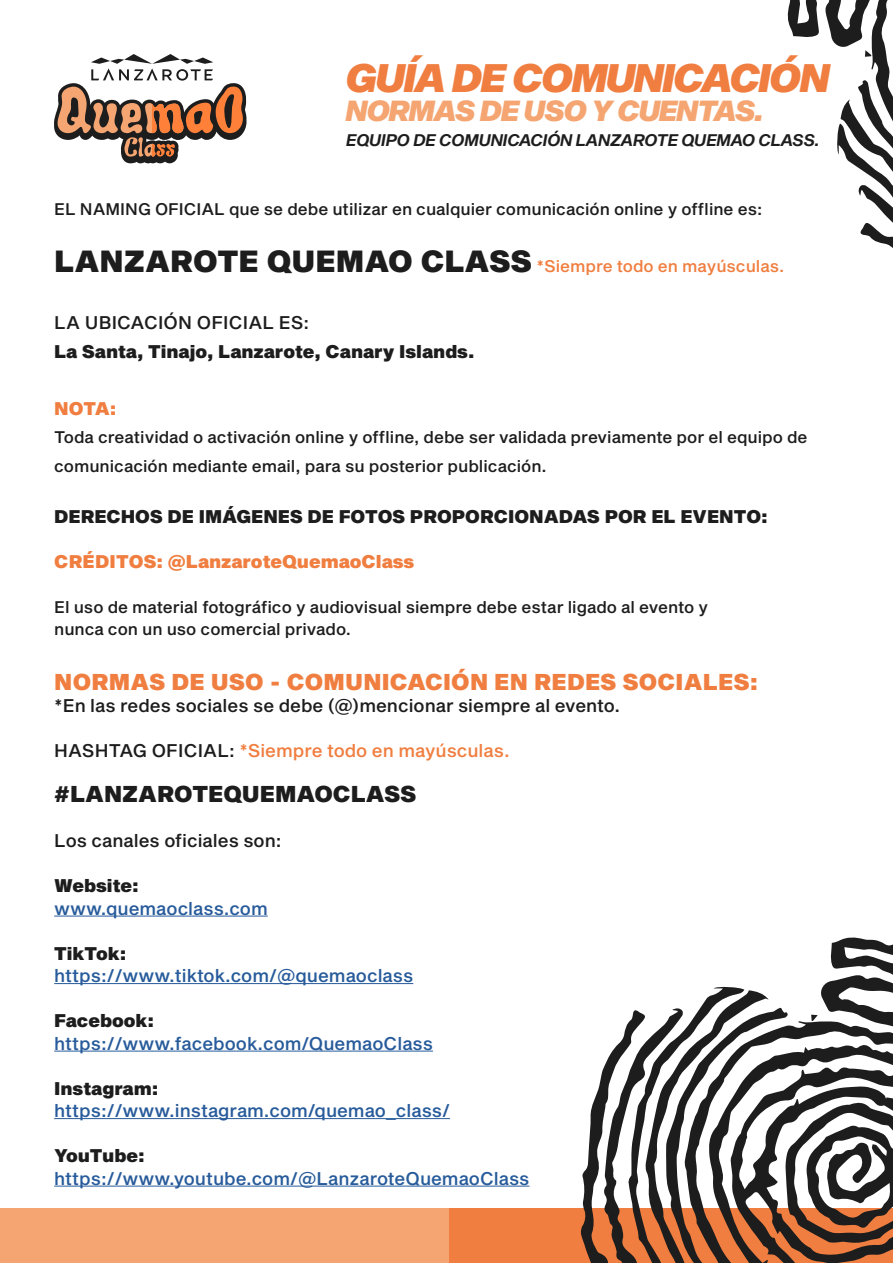
<style>
.page{position:relative;width:893px;height:1263px;background:#fff}
.page>*{position:absolute;margin:0;border:0;box-sizing:border-box;transform-origin:0 0}
.t1{font:39px "Sequel Sans Black Obl Disp";color:#f07e40}
.t2{font:28.5px "Sequel Sans Black Obl Disp";color:#f5a571}
.t3{font:22.5px "Sequel Sans Black Body";letter-spacing:.01em;color:#f07e40}
.t4{font:22.5px "Sequel Sans Black Body";color:#1d1d1d}
.t5{font:18px "Sequel Sans Medium Body";color:#275b9b}
.t6{font:18px "Sequel Sans Black Body";color:#1d1d1d}
.t7{font:18px "Sequel Sans Medium Body";color:#1d1d1d}
.t8{font:18px "Sequel Sans Medium Body";color:#f07e40}
.t9{font:18px "Sequel Sans Black Body";color:#f07e40}
.t10{font:16.5px/28.5px "Sequel Sans Medium Body";color:#1d1d1d}
.t11{font:16.5px "Sequel Sans Medium Body";color:#f07e40}
.t12{font:16.5px "Sequel Sans Semi Bold Obl Head";color:#1d1d1d}
.s1{font-family:"Sequel Sans Black Body";font-size:30px;color:#1d1d1d}
.s2{color:#1d1d1d}
</style>
<div class="page">
<hr style="left:54px;top:916px;width:214px;height:1px;background:#275b9b">
<hr style="left:54px;top:983px;width:359px;height:1px;background:#275b9b">
<hr style="left:54px;top:1051px;width:379px;height:1px;background:#275b9b">
<hr style="left:54px;top:1118px;width:396px;height:1px;background:#275b9b">
<hr style="left:54px;top:1186px;width:475px;height:1px;background:#275b9b">
<svg style="left:54px;top:54px;width:193px;height:109px"></svg>
<div style="left:448px;top:1209px;width:444px;height:54px;background:#f07e40"></div>
<div style="left:0;top:1209px;width:448px;height:54px;background:#f5a571"></div>
<svg style="left:788px;top:937px;width:105px;height:326px"></svg>
<svg style="left:581px;top:986px;width:207px;height:277px"></svg>
<svg style="left:811px;top:1015px;width:7px;height:6px"></svg>
<svg style="left:787px;top:0;width:106px;height:248px"></svg>
<h1 class="t1" style="left:346px;top:51px;width:484px">GUÍA DE COMUNICACIÓN</h1>
<h2 class="t2" style="left:346px;top:90px;width:418px">NORMAS DE USO Y CUENTAS.</h2>
<p class="t12" style="left:346px;top:129px;width:475px">EQUIPO DE COMUNICACIÓN LANZAROTE QUEMAO CLASS.</p>
<p class="t10" style="left:54px;top:196px;width:710px">EL NAMING OFICIAL que se debe utilizar en cualquier comunicación online y offline es:</p>
<p class="t11" style="left:54px;top:255px;width:732px"><span class="s1">LANZAROTE QUEMAO CLASS</span> *Siempre todo en mayúsculas.</p>
<p class="t7" style="left:54px;top:310px;width:256px">LA UBICACIÓN OFICIAL ES:</p>
<p class="t6" style="left:54px;top:339px;width:422px">La Santa, Tinajo, Lanzarote, Canary Islands.</p>
<p class="t9" style="left:54px;top:396px;width:64px">NOTA:</p>
<p class="t10" style="left:54px;top:424px;width:755px">Toda creatividad o activación online y offline, debe ser validada previamente por el equipo de comunicación mediante email, para su posterior publicación.</p>
<p class="t6" style="left:54px;top:504px;width:715px">DERECHOS DE IMÁGENES DE FOTOS PROPORCIONADAS POR EL EVENTO:</p>
<p class="t9" style="left:54px;top:549px;width:362px">CRÉDITOS: @LanzaroteQuemaoClass</p>
<p class="t10" style="left:54px;top:596px;width:655px;line-height:22.5px">El uso de material fotográfico y audiovisual siempre debe estar ligado al evento y nunca con un uso comercial privado.</p>
<h3 class="t3" style="left:54px;top:666px;width:705px">NORMAS DE USO - COMUNICACIÓN EN REDES SOCIALES:</h3>
<p class="t7" style="left:54px;top:693px;width:568px">*En las redes sociales se debe (@)mencionar siempre al evento.</p>
<p class="t8" style="left:54px;top:738px;width:457px"><span class="s2">HASHTAG OFICIAL:</span> *Siempre todo en mayúsculas.</p>
<h3 class="t4" style="left:54px;top:778px;width:364px">#LANZAROTEQUEMAOCLASS</h3>
<p class="t7" style="left:54px;top:828px;width:229px">Los canales oficiales son:</p>
<p class="t6" style="left:54px;top:873px;width:86px">Website:</p>
<p class="t5" style="left:54px;top:895px;width:215px">www.quemaoclass.com</p>
<p class="t6" style="left:54px;top:940px;width:74px">TikTok:</p>
<p class="t5" style="left:54px;top:963px;width:361px">https://www.tiktok.com/@quemaoclass</p>
<p class="t6" style="left:54px;top:1008px;width:102px">Facebook:</p>
<p class="t5" style="left:54px;top:1030px;width:380px">https://www.facebook.com/QuemaoClass</p>
<p class="t6" style="left:54px;top:1075px;width:106px">Instagram:</p>
<p class="t5" style="left:54px;top:1098px;width:397px">https://www.instagram.com/quemao_class/</p>
<p class="t6" style="left:54px;top:1143px;width:92px">YouTube:</p>
<p class="t5" style="left:54px;top:1165px;width:477px">https://www.youtube.com/@LanzaroteQuemaoClass</p>
</div>
